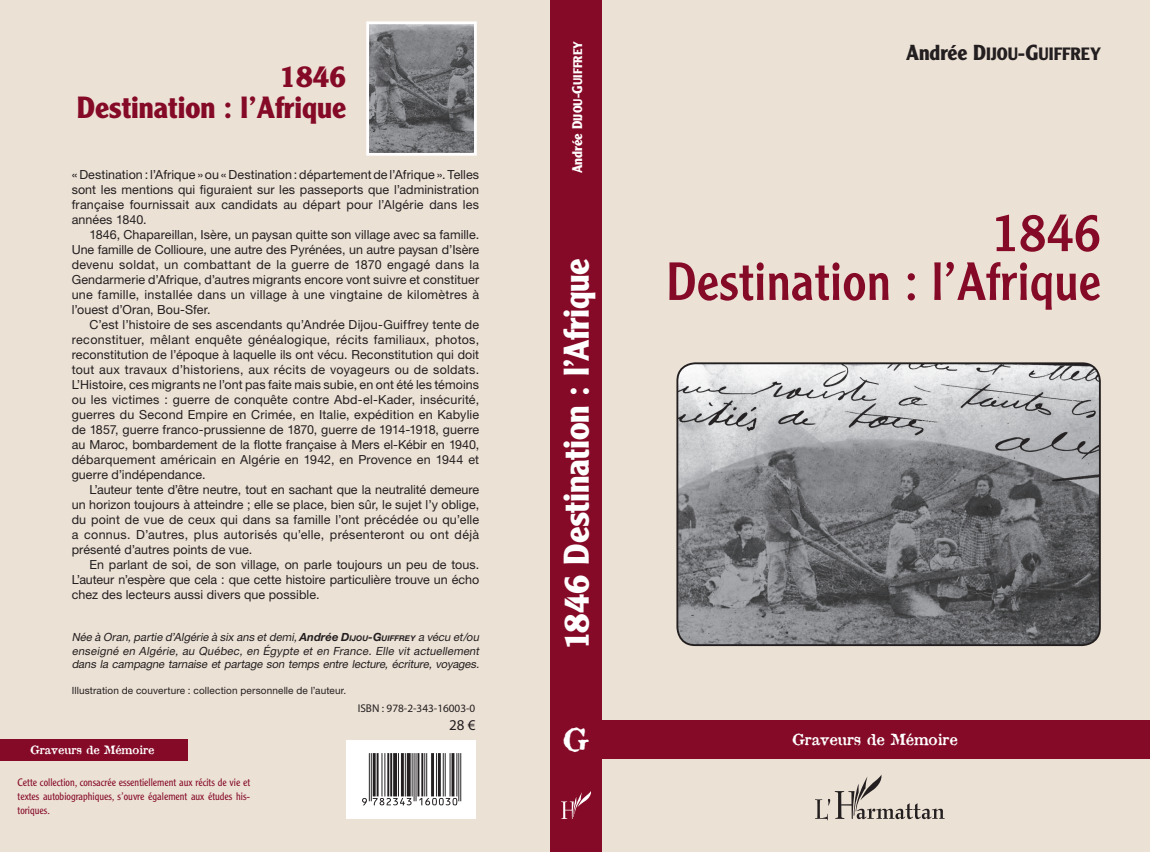
<style>
.page{position:relative;width:1150px;height:852px;background:#fff}
.page>*{position:absolute;margin:0;border:0;box-sizing:border-box;transform-origin:0 0}
.t1{font:52.5px/48.8px "Clearface Gothic LH";color:#850a27;text-align:right}
.t2{font:700 35px "Clearface Gothic LH";letter-spacing:-.01em;color:#fff}
.t3{font:30.62px "Attic";color:#fff}
.t4{font:700 30px/30.6px "Clearface Gothic LH";color:#850a27;text-align:right}
.t5{font:700 17.5px "Clearface Gothic LH";color:#231f20}
.t6{font:15px "Attic";color:#fff}
.t7{font:15px "Myriad Pro";color:#231f20}
.t8{font:12.5px/15px "Helvetica Neue LT Std";letter-spacing:.015em;color:#231f20;text-align:justify}
.t9{font:700 12.25px "Clearface Gothic LH";color:#fff}
.t10{font:italic 11.25px/13.5px "Helvetica Neue LT Std";color:#231f20;text-align:justify}
.t11{font:11.25px "Myriad Pro";color:#231f20}
.t12{font:11.25px "Attic";color:#fff}
.t13{font:300 10.62px/13.9px "Clearface Gothic LH";color:#850a27;text-align:justify}
.t14{font:10px "Helvetica Neue LT Std";letter-spacing:.01em;color:#231f20}
.s1{font-weight:700}
.s2{font-weight:700;font-size:7.88px}
.s3{font-size:13.75px}
.s4{font-size:21.25px}
</style>
<div class="page">
<div style="left:0;top:0;width:1150px;height:851px;background:#ece1d5"></div>
<div style="left:346px;top:739px;width:129px;height:79px;background:#fff"></div>
<div style="left:550px;top:0;width:51px;height:851px;background:#850a27"></div>
<div style="left:0;top:738px;width:187px;height:22px;background:#850a27"></div>
<img style="left:370px;top:25px;width:103px;height:126px">
<div style="left:366px;top:21px;width:111px;height:134px;border:3px solid #fff"></div>
<svg style="left:815px;top:774px;width:130px;height:46px;background:#cec4ba"></svg>
<div style="left:601px;top:719px;width:549px;height:39px;background:#850a27"></div>
<img style="left:677px;top:363px;width:423px;height:282px">
<div style="left:676px;top:362px;width:425px;height:284px;border:2px solid #231f20;border-radius:18px"></div>
<img style="left:562px;top:791px;width:29px;height:27px">
<svg style="left:362px;top:753px;width:99px;height:52px"></svg>
<svg style="left:200px;top:185px;width:6px;height:9px"></svg>
<svg style="left:254px;top:440px;width:6px;height:9px"></svg>
<h3 class="t4" style="left:77px;top:62px;width:271px">1846<br>Destination : l’Afrique</h3>
<p class="t8" style="left:72px;top:167px;width:409px">« Destination : l’Afrique » ou « Destination : département de l’Afrique ». Telles sont les mentions qui guraient sur les passeports que l’administration française fournissait aux candidats au départ pour l’Algérie dans les années 1840.</p>
<p class="t8" style="left:72px;top:227px;width:409px;text-indent:18px">1846, Chapareillan, Isère, un paysan quitte son village avec sa famille.<br>Une famille de Collioure, une autre des Pyrénées, un autre paysan d’Isère devenu soldat, un combattant de la guerre de 1870 engagé dans la Gendarmerie d’Afrique, d’autres migrants encore vont suivre et constituer une famille, installée dans un village à une vingtaine de kilomètres à l’ouest d’Oran, Bou-Sfer.</p>
<p class="t8" style="left:72px;top:317px;width:409px;text-indent:18px">C’est l’histoire de ses ascendants qu’Andrée Dijou-Guiffrey tente de reconstituer, mêlant enquête généalogique, récits familiaux, photos, reconstitution de l’époque à laquelle ils ont vécu. Reconstitution qui doit tout aux travaux d’historiens, aux récits de voyageurs ou de soldats.<br>L’Histoire, ces migrants ne l’ont pas faite mais subie, en ont été les témoins ou les victimes : guerre de conquête contre Abd-el-Kader, insécurité, guerres du Second Empire en Crimée, en Italie, expédition en Kabylie de 1857, guerre franco-prussienne de 1870, guerre de 1914-1918, guerre au Maroc, bombardement de la otte française à Mers el-Kébir en 1940, débarquement américain en Algérie en 1942, en Provence en 1944 et guerre d’indépendance.</p>
<p class="t8" style="left:72px;top:482px;width:409px;text-indent:18px">L’auteur tente d’être neutre, tout en sachant que la neutralité demeure un horizon toujours à atteindre ; elle se place, bien sûr, le sujet l’y oblige, du point de vue de ceux qui dans sa famille l’ont précédée ou qu’elle a connus. D’autres, plus autorisés qu’elle, présenteront ou ont déjà présenté d’autres points de vue.</p>
<p class="t8" style="left:72px;top:557px;width:409px;text-indent:18px">En parlant de soi, de son village, on parle toujours un peu de tous.<br>L’auteur n’espère que cela : que cette histoire particulière trouve un écho chez des lecteurs aussi divers que possible.</p>
<p class="t10" style="left:72px;top:630px;width:411px">Née à Oran,partie d’Algérie à six ans etdemi,<span class="s1">A n dré e D</span> <span class="s2">IJ O U</span> <span class="s1">- G</span> <span class="s2">UIFFR E Y</span> a vécu et/ou enseigné en Algérie, au Québec, en Égypte et en France. Elle vit actuellement dans la campagne tarnaise et partage son temps entre lecture, écriture, voyages.</p>
<p class="t14" style="left:72px;top:683px;width:276px">Illustration de couverture : collection personnelle de l’auteur.</p>
<p class="t12" style="left:30px;top:741px;width:125px">Graveurs de Mémoire</p>
<p class="t13" style="left:18px;top:775px;width:234px">Cette collection, consacrée essentiellement aux récits de vie et textes autobiographiques, s’ouvre également aux études his&shy;toriques.</p>
<p class="t11" style="left:358px;top:701px;width:119px">ISBN : 978-2-343-16003-0</p>
<p class="t7" style="left:449px;top:716px;width:28px">28 €</p>
<p class="t9" style="left:571px;top:173px;width:133px;rotate:-90deg"><span class="s3">Andrée D</span>IJOU<span class="s3">-G</span>UIFFREY</p>
<h2 class="t2" style="left:556px;top:650px;width:393px;rotate:-90deg">1846 Destination : l’Afrique</h2>
<h3 class="t3" style="left:563px;top:716px;width:27px">G</h3>
<h3 class="t5" style="left:906px;top:44px;width:196px"><span class="s4">Andrée D</span>IJOU<span class="s4">-G</span>UIFFREY</h3>
<h1 class="t1" style="left:666px;top:207px;width:436px">1846<br>Destination : l’Afrique</h1>
<p class="t6" style="left:792px;top:728px;width:167px">Graveurs de Mémoire</p>
</div>
